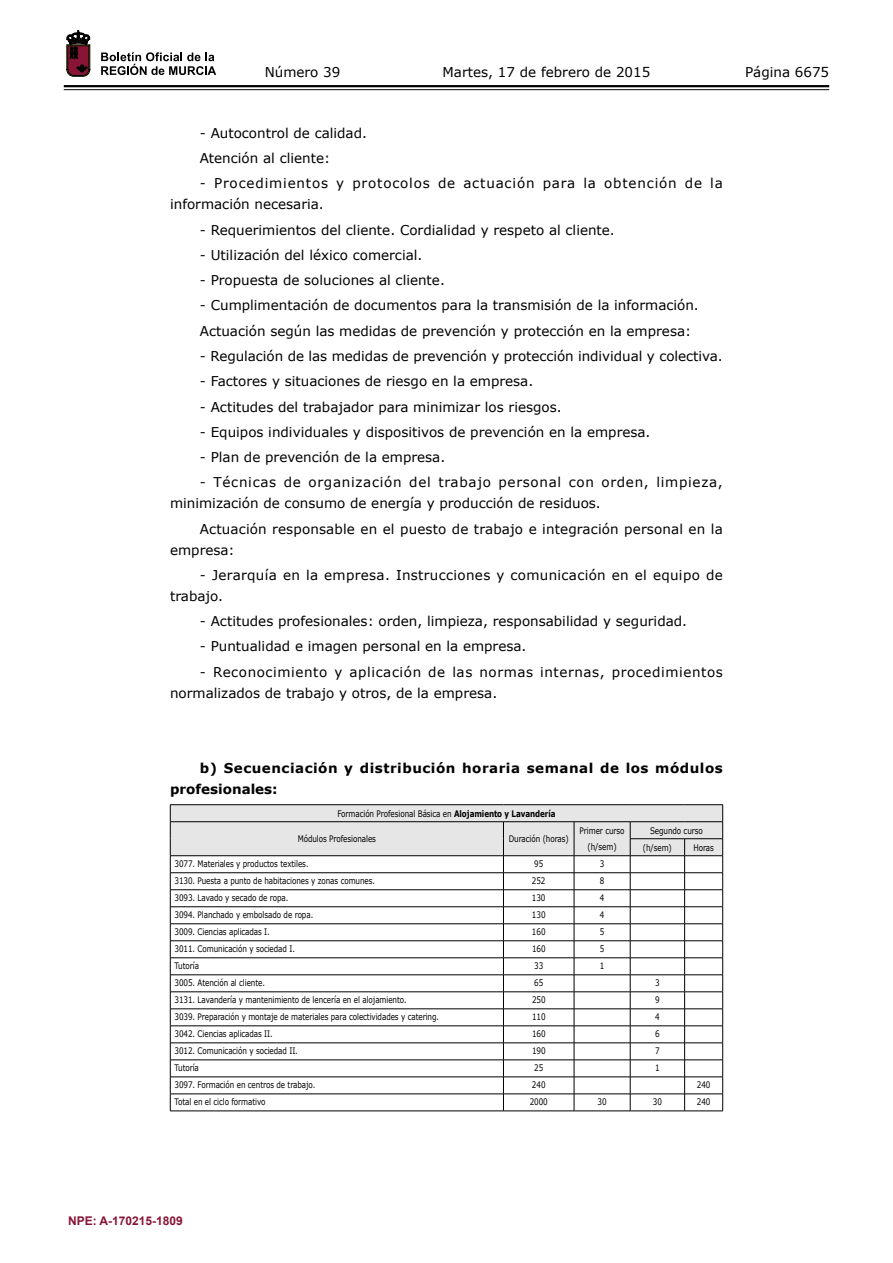
<style>
.page{position:relative;width:893px;height:1263px;background:#fff}
.page>*{position:absolute;margin:0;border:0;box-sizing:border-box;transform-origin:0 0}
.t1{font:13.5px/25.2px "Verdana";color:#000}
.t2{font:13.5px/21px "Verdana";letter-spacing:.05em;color:#000}
.t3{font:13.5px/21px "Verdana";letter-spacing:.045em;color:#000}
.t4{font:13.5px/21px "Verdana";letter-spacing:.06em;color:#000}
.t5{font:13.5px/21px "Verdana";letter-spacing:.025em;color:#000}
.t6{font:700 13.5px/21px "Verdana";letter-spacing:.04em;color:#000}
.t7{font:700 12px "Arial";color:#891536}
.t8{font:9px/16.2px "Verdana";letter-spacing:-.01em;color:#000;text-align:center;scale:.8 1}
.s1{font-weight:700}
</style>
<div class="page">
<hr style="left:64px;top:85px;width:765px;height:2px;background:#000">
<hr style="left:64px;top:89px;width:765px;height:1px;background:#000">
<svg style="left:101px;top:52px;width:115px;height:23px"></svg>
<svg style="left:67px;top:31px;width:23px;height:45px"></svg>
<hr style="left:170px;top:804px;width:333px;height:1px;background:#000">
<hr style="left:503px;top:804px;width:71px;height:1px;background:#000">
<hr style="left:574px;top:804px;width:56px;height:1px;background:#000">
<hr style="left:630px;top:804px;width:55px;height:1px;background:#000">
<hr style="left:685px;top:804px;width:38px;height:1px;background:#000">
<svg style="left:170px;top:805px;width:553px;height:306px"></svg>
<p class="t1" style="left:265px;top:59px;width:77px">Número 39</p>
<p class="t1" style="left:443px;top:59px;width:209px">Martes, 17 de febrero de 2015</p>
<p class="t1" style="left:745px;top:59px;width:86px">Página 6675</p>
<p class="t1" style="left:200px;top:120px;width:169px">- Autocontrol de calidad.<br>Atención al cliente:</p>
<p class="t4" style="left:170px;top:173px;width:554px;text-indent:30px">- Procedimientos y protocolos de actuación para la obtención de la información necesaria.</p>
<p class="t1" style="left:200px;top:217px;width:417px">- Requerimientos del cliente. Cordialidad y respeto al cliente.</p>
<p class="t1" style="left:200px;top:242px;width:224px">- Utilización del léxico comercial.</p>
<p class="t1" style="left:200px;top:268px;width:247px">- Propuesta de soluciones al cliente.</p>
<p class="t1" style="left:200px;top:293px;width:500px">- Cumplimentación de documentos para la transmisión de la información.<br>Actuación según las medidas de prevención y protección en la empresa:</p>
<p class="t1" style="left:200px;top:343px;width:524px">- Regulación de las medidas de prevención y protección individual y colectiva.</p>
<p class="t1" style="left:200px;top:369px;width:335px">- Factores y situaciones de riesgo en la empresa.</p>
<p class="t1" style="left:200px;top:394px;width:363px">- Actitudes del trabajador para minimizar los riesgos.</p>
<p class="t1" style="left:200px;top:419px;width:452px">- Equipos individuales y dispositivos de prevención en la empresa.</p>
<p class="t1" style="left:200px;top:444px;width:247px">- Plan de prevención de la empresa.</p>
<p class="t2" style="left:170px;top:472px;width:554px;text-indent:30px">- Técnicas de organización del trabajo personal con orden, limpieza, minimización de consumo de energía y producción de residuos.</p>
<p class="t1" style="left:170px;top:518px;width:554px;line-height:21px;text-indent:30px">Actuación responsable en el puesto de trabajo e integración personal en la empresa:</p>
<p class="t5" style="left:170px;top:564px;width:554px;text-indent:30px">- Jerarquía en la empresa. Instrucciones y comunicación en el equipo de trabajo.</p>
<p class="t1" style="left:200px;top:608px;width:489px">- Actitudes profesionales: orden, limpieza, responsabilidad y seguridad.</p>
<p class="t1" style="left:200px;top:634px;width:328px">- Puntualidad e imagen personal en la empresa.</p>
<p class="t3" style="left:170px;top:661px;width:554px;text-indent:30px">- Reconocimiento y aplicación de las normas internas, procedimientos normalizados de trabajo y otros, de la empresa.</p>
<p class="t6" style="left:170px;top:758px;width:554px;text-indent:30px">b) Secuenciación y distribución horaria semanal de los módulos profesionales:</p>
<p class="t8" style="left:337px;top:805px;width:274px">Formación Profesional Básica en <span class="s1">Alojamiento y Lavandería</span></p>
<p class="t8" style="left:298px;top:831px;width:99px">Módulos Profesionales</p>
<p class="t8" style="left:509px;top:831px;width:76px">Duración (horas)</p>
<p class="t8" style="left:580px;top:822px;width:58px">Primer curso (h/sem)</p>
<p class="t8" style="left:643px;top:822px;width:76px;line-height:17px;text-align:left;text-indent:7px">Segundo curso (h/sem)</p>
<p class="t8" style="left:693px;top:839px;width:27px">Horas</p>
<p class="t8" style="left:175px;top:855px;width:169px">3077. Materiales y productos textiles.</p>
<p class="t8" style="left:534px;top:855px;width:13px">95</p>
<p class="t8" style="left:600px;top:855px;width:7px">3</p>
<p class="t8" style="left:175px;top:872px;width:252px">3130. Puesta a punto de habitaciones y zonas comunes.</p>
<p class="t8" style="left:532px;top:872px;width:18px">252</p>
<p class="t8" style="left:600px;top:872px;width:7px">8</p>
<p class="t8" style="left:175px;top:889px;width:144px">3093. Lavado y secado de ropa.</p>
<p class="t8" style="left:532px;top:889px;width:18px">130</p>
<p class="t8" style="left:600px;top:889px;width:7px">4</p>
<p class="t8" style="left:175px;top:906px;width:175px">3094. Planchado y embolsado de ropa.</p>
<p class="t8" style="left:532px;top:906px;width:18px">130</p>
<p class="t8" style="left:600px;top:906px;width:7px">4</p>
<p class="t8" style="left:175px;top:923px;width:121px">3009. Ciencias aplicadas I.</p>
<p class="t8" style="left:532px;top:923px;width:18px">160</p>
<p class="t8" style="left:600px;top:923px;width:7px">5</p>
<p class="t8" style="left:175px;top:940px;width:152px">3011. Comunicación y sociedad I.</p>
<p class="t8" style="left:532px;top:940px;width:18px">160</p>
<p class="t8" style="left:600px;top:940px;width:7px">5</p>
<p class="t8" style="left:175px;top:957px;width:32px">Tutoría</p>
<p class="t8" style="left:534px;top:957px;width:13px">33</p>
<p class="t8" style="left:600px;top:957px;width:7px">1</p>
<p class="t8" style="left:175px;top:974px;width:115px">3005. Atención al cliente.</p>
<p class="t8" style="left:534px;top:974px;width:13px">65</p>
<p class="t8" style="left:655px;top:974px;width:7px">3</p>
<p class="t8" style="left:175px;top:991px;width:292px">3131. Lavandería y mantenimiento de lencería en el alojamiento.</p>
<p class="t8" style="left:532px;top:991px;width:18px">250</p>
<p class="t8" style="left:655px;top:991px;width:7px">9</p>
<p class="t8" style="left:175px;top:1008px;width:332px">3039. Preparación y montaje de materiales para colectividades y catering.</p>
<p class="t8" style="left:532px;top:1008px;width:18px">110</p>
<p class="t8" style="left:655px;top:1008px;width:7px">4</p>
<p class="t8" style="left:175px;top:1025px;width:124px">3042. Ciencias aplicadas II.</p>
<p class="t8" style="left:532px;top:1025px;width:18px">160</p>
<p class="t8" style="left:655px;top:1025px;width:7px">6</p>
<p class="t8" style="left:175px;top:1042px;width:156px">3012. Comunicación y sociedad II.</p>
<p class="t8" style="left:532px;top:1042px;width:18px">190</p>
<p class="t8" style="left:655px;top:1042px;width:7px">7</p>
<p class="t8" style="left:175px;top:1059px;width:32px">Tutoría</p>
<p class="t8" style="left:534px;top:1059px;width:13px">25</p>
<p class="t8" style="left:655px;top:1059px;width:7px">1</p>
<p class="t8" style="left:175px;top:1076px;width:178px">3097. Formación en centros de trabajo.</p>
<p class="t8" style="left:532px;top:1076px;width:18px">240</p>
<p class="t8" style="left:697px;top:1076px;width:18px">240</p>
<p class="t8" style="left:175px;top:1093px;width:115px">Total en el ciclo formativo</p>
<p class="t8" style="left:530px;top:1093px;width:24px">2000</p>
<p class="t8" style="left:598px;top:1093px;width:13px">30</p>
<p class="t8" style="left:653px;top:1093px;width:13px">30</p>
<p class="t8" style="left:697px;top:1093px;width:18px">240</p>
<p class="t7" style="left:68px;top:1213px;width:116px">NPE: A-170215-1809</p>
</div>
